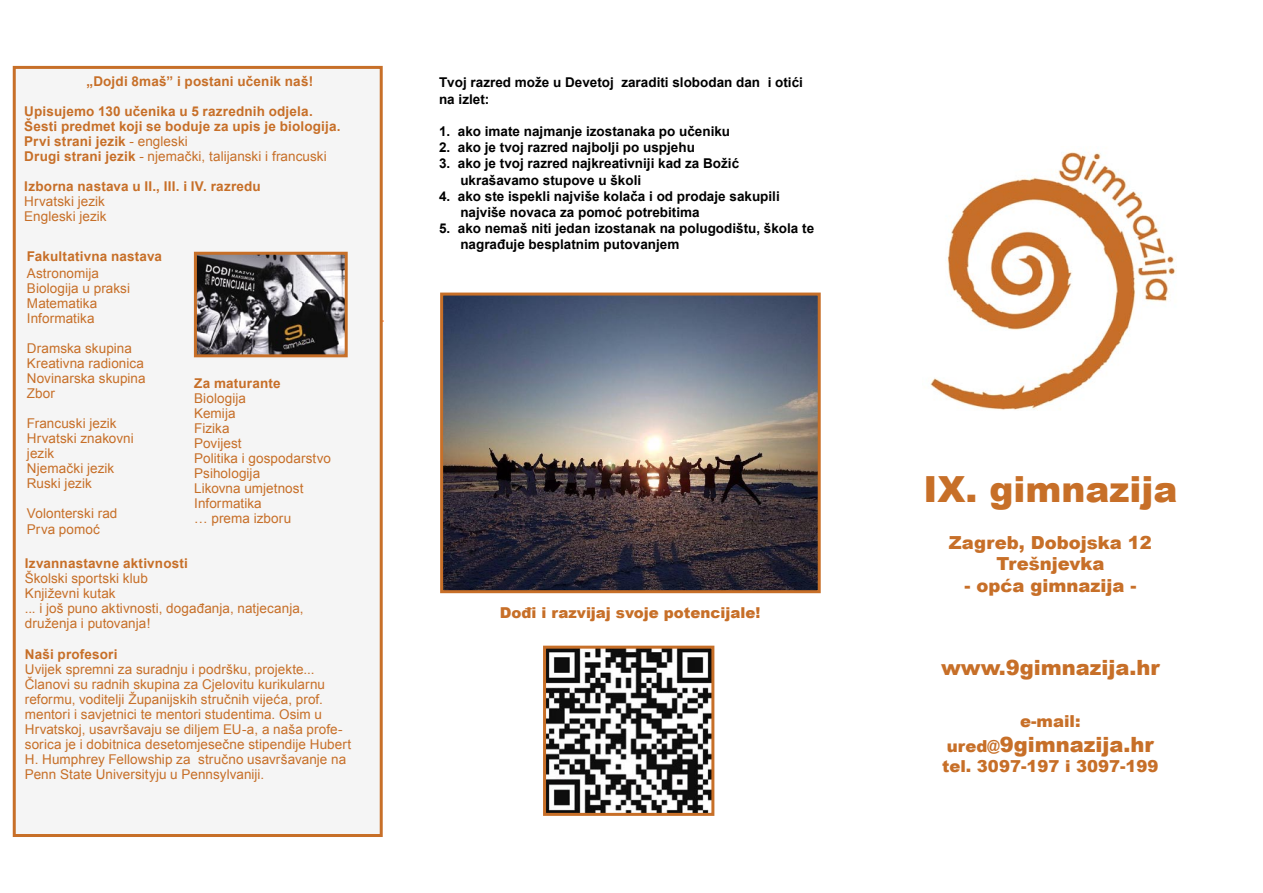
<style>
.page{position:relative;width:1263px;height:893px;background:#fff}
.page>*{position:absolute;margin:0;border:0;box-sizing:border-box;transform-origin:0 0}
.t1{font:900 36px "Arial";color:#c76f28}
.t2{font:900 21px "Arial";color:#c76f28}
.t3{font:900 18px "Arial";color:#c76f28}
.t4{font:900 16.5px "Arial";color:#c76f28}
.t5{font:900 15px "Arial";color:#c76f28}
.t6{font:13.5px/15px "Arial";letter-spacing:.005em;color:#c76f28}
.t7{font:700 13.5px/16.2px "Arial";color:#000}
.t8{font:700 13.5px "Arial";letter-spacing:.015em;color:#c76f28}
.s1{font-weight:400}
.s2{font-weight:700}
.s3{font-size:16.5px}
</style>
<div class="page">
<img style="left:930px;top:152px;width:246px;height:258px">
<hr style="left:40px;top:321px;width:344px;height:1px;background:#ff5900">
<div style="left:14px;top:67px;width:367px;height:768px;background:#f5f5f5"></div>
<div style="left:13px;top:66px;width:370px;height:771px;border:3px solid #c76f28"></div>
<img style="left:198px;top:256px;width:146px;height:97px">
<div style="left:194px;top:252px;width:154px;height:105px;border:3px solid #c76f28"></div>
<img style="left:444px;top:297px;width:373px;height:292px">
<div style="left:440px;top:293px;width:381px;height:300px;border:3px solid #c76f28"></div>
<div style="left:16px;top:551px;width:341px;height:268px;background:#f5f5f5"></div>
<img style="left:547px;top:650px;width:163px;height:162px">
<div style="left:543px;top:646px;width:171px;height:170px;border:3px solid #c76f28"></div>
<p class="t8" style="left:86px;top:72px;width:228px">„Dojdi 8maš” i postani učenik naš!</p>
<p class="t8" style="left:24px;top:102px;width:290px">Upisujemo 130 učenika u 5 razrednih odjela.</p>
<p class="t8" style="left:24px;top:117px;width:318px">Šesti predmet koji se boduje za upis je biologija.</p>
<p class="t8" style="left:24px;top:132px;width:165px">Prvi strani jezik <span class="s1">- engleski</span></p>
<p class="t6" style="left:24px;top:149px;width:304px"><span class="s2">Drugi strani jezik</span> - njemački, talijanski i francuski</p>
<p class="t8" style="left:24px;top:177px;width:238px">Izborna nastava u II., III. i IV. razredu</p>
<p class="t6" style="left:24px;top:194px;width:82px">Hrvatski jezik</p>
<p class="t6" style="left:24px;top:209px;width:84px">Engleski jezik</p>
<p class="t8" style="left:27px;top:247px;width:137px">Fakultativna nastava</p>
<p class="t6" style="left:27px;top:266px;width:74px">Astronomija</p>
<p class="t6" style="left:27px;top:281px;width:105px">Biologija u praksi</p>
<p class="t6" style="left:27px;top:296px;width:72px">Matematika</p>
<p class="t6" style="left:27px;top:311px;width:69px">Informatika</p>
<p class="t6" style="left:27px;top:341px;width:107px">Dramska skupina</p>
<p class="t6" style="left:27px;top:356px;width:119px">Kreativna radionica</p>
<p class="t6" style="left:27px;top:371px;width:120px">Novinarska skupina</p>
<p class="t6" style="left:27px;top:386px;width:30px">Zbor</p>
<p class="t6" style="left:27px;top:416px;width:91px">Francuski jezik</p>
<p class="t6" style="left:27px;top:431px;width:108px">Hrvatski znakovni jezik</p>
<p class="t6" style="left:27px;top:461px;width:89px">Njemački jezik</p>
<p class="t6" style="left:27px;top:476px;width:66px">Ruski jezik</p>
<p class="t6" style="left:27px;top:506px;width:92px">Volonterski rad</p>
<p class="t6" style="left:27px;top:522px;width:75px">Prva pomoć</p>
<p class="t8" style="left:194px;top:374px;width:88px">Za maturante</p>
<p class="t6" style="left:194px;top:391px;width:53px">Biologija</p>
<p class="t6" style="left:194px;top:406px;width:43px">Kemija</p>
<p class="t6" style="left:194px;top:421px;width:37px">Fizika</p>
<p class="t6" style="left:194px;top:436px;width:49px">Povijest</p>
<p class="t6" style="left:194px;top:451px;width:138px">Politika i gospodarstvo</p>
<p class="t6" style="left:194px;top:466px;width:68px">Psihologija</p>
<p class="t6" style="left:194px;top:481px;width:111px">Likovna umjetnost</p>
<p class="t6" style="left:194px;top:496px;width:69px">Informatika</p>
<p class="t6" style="left:194px;top:511px;width:98px">… prema izboru</p>
<p class="t8" style="left:25px;top:554px;width:165px">Izvannastavne aktivnosti</p>
<p class="t6" style="left:25px;top:571px;width:125px">Školski sportski klub</p>
<p class="t6" style="left:25px;top:586px;width:92px">Književni kutak</p>
<p class="t6" style="left:25px;top:601px;width:280px">... i još puno aktivnosti, događanja, natjecanja, druženja i putovanja!</p>
<p class="t8" style="left:25px;top:646px;width:94px">Naši profesori</p>
<p class="t6" style="left:25px;top:662px;width:291px">Uvijek spremni za suradnju i podršku, projekte...</p>
<p class="t6" style="left:25px;top:677px;width:328px">Članovi su radnih skupina za Cjelovitu kurikularnu reformu, voditelji Županijskih stručnih vijeća, prof. mentori i savjetnici te mentori studentima. Osim u Hrvatskoj, usavršavaju se diljem EU-a, a naša profe&shy;sorica je i dobitnica desetomjesečne stipendije Hubert H. Humphrey Fellowship za stručno usavršavanje na Penn State Universityju u Pennsylvaniji.</p>
<p class="t7" style="left:439px;top:75px;width:365px">Tvoj razred može u Devetoj zaraditi slobodan dan i otići na izlet:</p>
<p class="t7" style="left:439px;top:124px;width:293px">1. ako imate najmanje izostanaka po učeniku</p>
<p class="t7" style="left:439px;top:140px;width:257px">2. ako je tvoj razred najbolji po uspjehu</p>
<p class="t7" style="left:460px;top:156px;width:280px;text-indent:-21px">3. ako je tvoj razred najkreativniji kad za Božić ukrašavamo stupove u školi</p>
<p class="t7" style="left:460px;top:188px;width:321px;text-indent:-21px">4. ako ste ispekli najviše kolača i od prodaje sakupili najviše novaca za pomoć potrebitima</p>
<p class="t7" style="left:460px;top:221px;width:355px;text-indent:-21px">5. ako nemaš niti jedan izostanak na polugodištu, škola te nagrađuje besplatnim putovanjem</p>
<p class="t5" style="left:500px;top:602px;width:262px">Dođi i razvijaj svoje potencijale!</p>
<p class="t1" style="left:923px;top:463px;width:256px">IX. gimnazija</p>
<p class="t3" style="left:949px;top:529px;width:204px">Zagreb, Dobojska 12</p>
<p class="t3" style="left:996px;top:551px;width:110px">Trešnjevka</p>
<p class="t3" style="left:964px;top:572px;width:174px">- opća gimnazija -</p>
<p class="t2" style="left:941px;top:652px;width:220px">www.9gimnazija.hr</p>
<p class="t4" style="left:1020px;top:709px;width:62px">e-mail:</p>
<p class="t2" style="left:947px;top:729px;width:208px"><span class="s3">ured@</span>9gimnazija.hr</p>
<p class="t4" style="left:942px;top:754px;width:218px">tel. 3097-197 i 3097-199</p>
</div>
